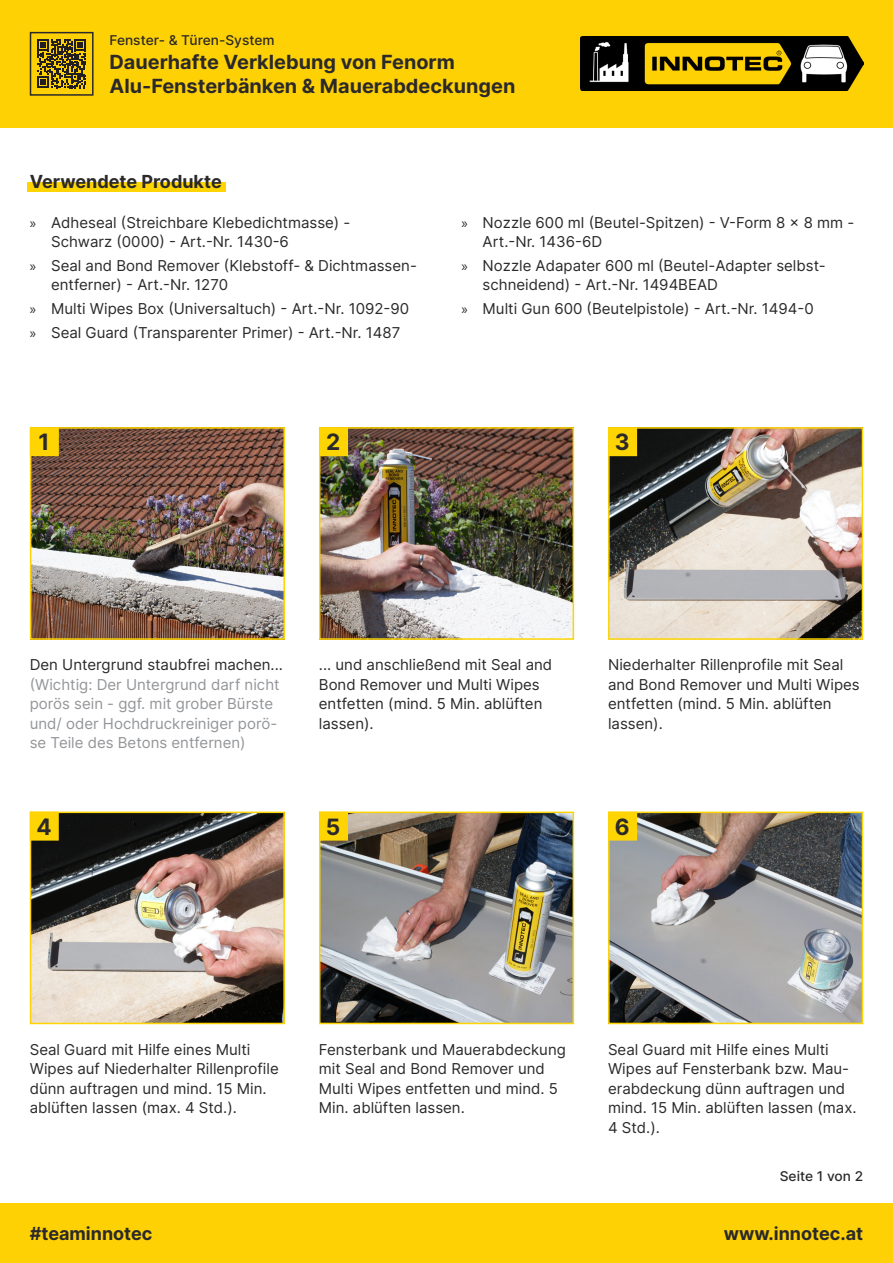
<style>
.page{position:relative;width:893px;height:1263px;background:#fff}
.page>*{position:absolute;margin:0;border:0;box-sizing:border-box;transform-origin:0 0}
.t1{font:700 22.5px "Inter";color:#2b292a}
.t2{font:700 19.5px/24px "Inter";color:#2b292a}
.t3{font:700 18px "Inter";color:#2b292a}
.t4{font:15px/19.5px "Inter";color:#2b292a}
.t5{font:15px/19.5px "Inter";color:#939598}
.t6{font:500 13.5px "Inter";color:#2b292a}
.s1{font-family:"Myriad Pro"}
.s2{color:#2b292a}
</style>
<div class="page">
<div style="left:0;top:1203px;width:893px;height:60px;background:#fed105"></div>
<div style="left:0;top:0;width:893px;height:128px;background:#fed105"></div>
<img style="left:580px;top:37px;width:283px;height:54px">
<svg style="left:37px;top:39px;width:49px;height:49px"></svg>
<div style="left:30px;top:32px;width:64px;height:64px;border:2px solid #2b292a"></div>
<div style="left:27px;top:182px;width:198px;height:10px;background:#fed503"></div>
<img style="left:33px;top:430px;width:249px;height:207px">
<div style="left:30px;top:427px;width:255px;height:213px;border:2px solid #fed503"></div>
<div style="left:30px;top:427px;width:29px;height:29px;background:#fed503"></div>
<img style="left:322px;top:430px;width:249px;height:207px">
<div style="left:319px;top:427px;width:255px;height:213px;border:2px solid #fed503"></div>
<div style="left:319px;top:427px;width:29px;height:29px;background:#fed503"></div>
<img style="left:611px;top:430px;width:249px;height:207px">
<div style="left:608px;top:427px;width:255px;height:213px;border:2px solid #fed503"></div>
<div style="left:608px;top:427px;width:29px;height:29px;background:#fed503"></div>
<img style="left:611px;top:814px;width:249px;height:207px">
<div style="left:608px;top:811px;width:255px;height:213px;border:2px solid #fed503"></div>
<div style="left:608px;top:811px;width:29px;height:30px;background:#fed503"></div>
<img style="left:33px;top:814px;width:249px;height:207px">
<div style="left:30px;top:811px;width:255px;height:213px;border:2px solid #fed503"></div>
<div style="left:30px;top:811px;width:29px;height:30px;background:#fed503"></div>
<img style="left:322px;top:814px;width:249px;height:207px">
<div style="left:319px;top:811px;width:255px;height:213px;border:2px solid #fed503"></div>
<div style="left:319px;top:811px;width:29px;height:30px;background:#fed503"></div>
<p class="t6" style="left:109px;top:30px;width:167px">Fenster- &amp; Türen-System</p>
<h2 class="t2" style="left:109px;top:49px;width:407px">Dauerhafte Verklebung von Fenorm<br>Alu-Fensterbänken &amp; Mauerabdeckungen</h2>
<p class="t3" style="left:30px;top:168px;width:193px">Verwendete Produkte</p>
<p class="t4" style="left:51px;top:212px;width:301px;text-indent:-21px"><span class="s1">»</span> Adheseal (Streichbare Klebedichtmasse) -<br>Schwarz (0000) - Art.-Nr. 1430-6</p>
<p class="t4" style="left:51px;top:255px;width:367px;text-indent:-21px"><span class="s1">»</span> Seal and Bond Remover (Klebstoff- &amp; Dichtmassen&shy;entferner) - Art.-Nr. 1270</p>
<p class="t4" style="left:30px;top:298px;width:381px"><span class="s1">»</span> Multi Wipes Box (Universaltuch) - Art.-Nr. 1092-90</p>
<p class="t4" style="left:30px;top:322px;width:372px"><span class="s1">»</span> Seal Guard (Transparenter Primer) - Art.-Nr. 1487</p>
<p class="t4" style="left:483px;top:212px;width:373px;text-indent:-21px"><span class="s1">»</span> Nozzle 600 ml (Beutel-Spitzen) - V-Form 8 x 8 mm -<br>Art.-Nr. 1436-6D</p>
<p class="t4" style="left:483px;top:255px;width:345px;text-indent:-21px"><span class="s1">»</span> Nozzle Adapater 600 ml (Beutel-Adapter selbst&shy;schneidend) - Art.-Nr. 1494BEAD</p>
<p class="t4" style="left:461px;top:298px;width:354px"><span class="s1">»</span> Multi Gun 600 (Beutelpistole) - Art.-Nr. 1494-0</p>
<p class="t1" style="left:39px;top:426px;width:13px">1</p>
<p class="t1" style="left:326px;top:426px;width:16px">2</p>
<p class="t1" style="left:615px;top:426px;width:16px">3</p>
<p class="t5" style="left:30px;top:655px;width:255px"><span class="s2">Den Untergrund staubfrei machen... </span>(Wichtig: Der Untergrund darf nicht porös sein - ggf. mit grober Bürste und/ oder Hochdruckreiniger porö&shy;se Teile des Betons entfernen)</p>
<p class="t4" style="left:319px;top:655px;width:235px">... und anschließend mit Seal and<br>Bond Remover und Multi Wipes entfetten (mind. 5 Min. ablüften lassen).</p>
<p class="t4" style="left:608px;top:655px;width:253px">Niederhalter Rillenprofile mit Seal and Bond Remover und Multi Wipes entfetten (mind. 5 Min. ablüften lassen).</p>
<p class="t1" style="left:36px;top:810px;width:17px">4</p>
<p class="t1" style="left:326px;top:810px;width:16px">5</p>
<p class="t1" style="left:615px;top:810px;width:16px">6</p>
<p class="t4" style="left:30px;top:1039px;width:250px">Seal Guard mit Hilfe eines Multi Wipes auf Niederhalter Rillenprofile dünn auftragen und mind. 15 Min. ablüften lassen (max. 4 Std.).</p>
<p class="t4" style="left:319px;top:1039px;width:248px">Fensterbank und Mauerabdeckung mit Seal and Bond Remover und<br>Multi Wipes entfetten und mind. 5<br>Min. ablüften lassen.</p>
<p class="t4" style="left:608px;top:1039px;width:250px">Seal Guard mit Hilfe eines Multi<br>Wipes auf Fensterbank bzw. Mau&shy;erabdeckung dünn auftragen und mind. 15 Min. ablüften lassen (max.<br>4 Std.).</p>
<p class="t6" style="left:780px;top:1166px;width:85px">Seite 1 von 2</p>
<p class="t3" style="left:30px;top:1220px;width:124px">#teaminnotec</p>
<p class="t3" style="left:724px;top:1220px;width:141px">www.innotec.at</p>
</div>
